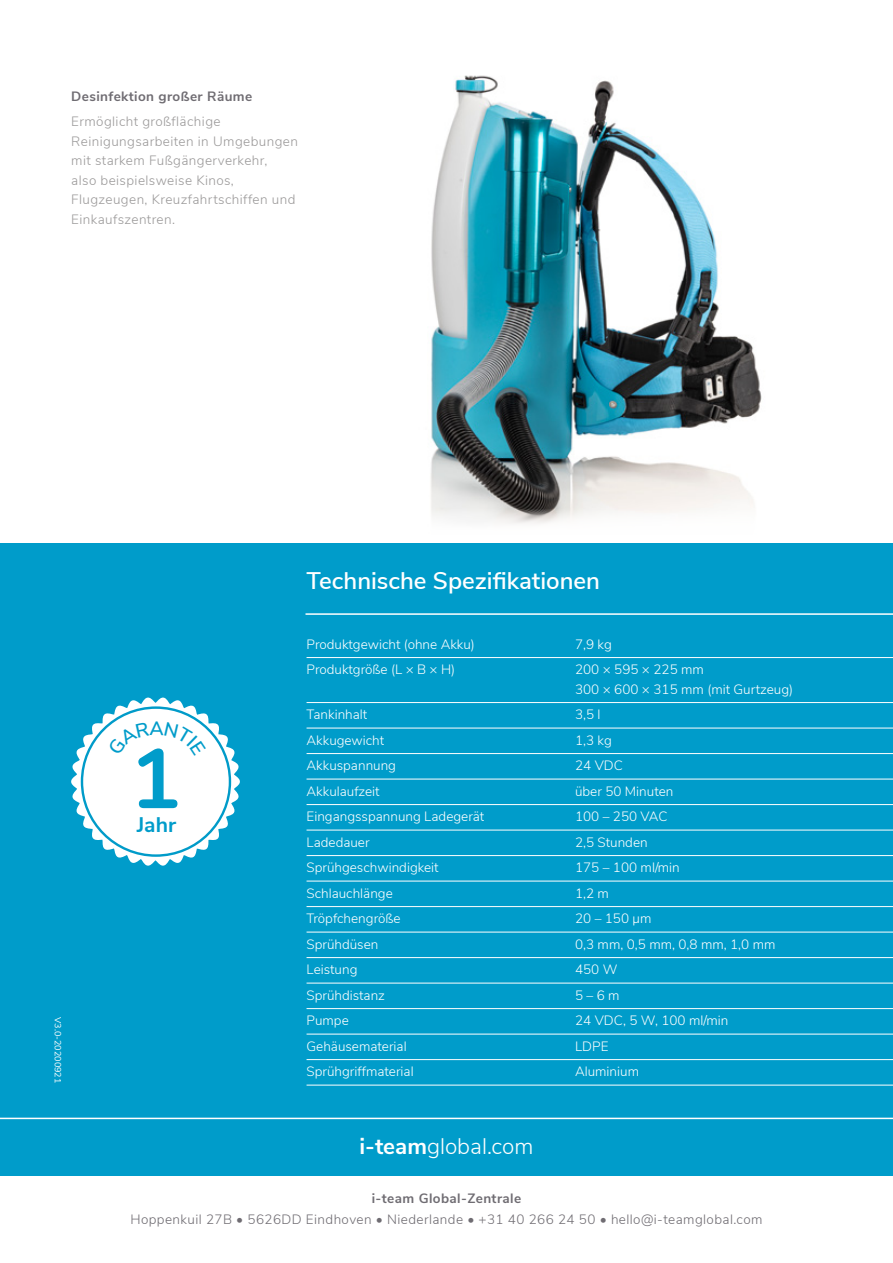
<style>
.page{position:relative;width:893px;height:1263px;background:#fff}
.page>*{position:absolute;margin:0;border:0;box-sizing:border-box;transform-origin:0 0}
.t1{font:700 84px "Nunito";color:#019cca}
.t2{font:600 24px "Nunito Sans";color:#fff}
.t3{font:300 22.5px "Nunito Sans";color:#fff}
.t4{font:700 21.15px "Nunito Sans";color:#019cca}
.t5{font:300 13.5px/19.5px "Nunito Sans";color:#fff}
.t6{font:300 13.5px/19.5px "Nunito Sans";letter-spacing:.03em;color:#9b9999}
.t7{font:300 13.5px "Nunito Sans";letter-spacing:.03em;color:#6f6c72}
.t8{font:700 13.5px "Nunito Sans";letter-spacing:.03em;color:#6f6c72}
.t9{font:9px "Nunito Sans";color:#fff}
.s1{font-weight:700}
</style>
<div class="page">
<div style="left:0;top:543px;width:893px;height:632px;background:#009cca"></div>
<hr style="left:305px;top:613px;width:588px;height:2px;background:#fff">
<hr style="left:307px;top:657px;width:586px;height:1px;background:#fff">
<hr style="left:307px;top:702px;width:586px;height:1px;background:#fff">
<hr style="left:307px;top:728px;width:586px;height:1px;background:#fff">
<hr style="left:307px;top:753px;width:586px;height:1px;background:#fff">
<hr style="left:307px;top:779px;width:586px;height:1px;background:#fff">
<hr style="left:307px;top:804px;width:586px;height:1px;background:#fff">
<hr style="left:307px;top:830px;width:586px;height:1px;background:#fff">
<hr style="left:307px;top:855px;width:586px;height:1px;background:#fff">
<hr style="left:307px;top:881px;width:586px;height:1px;background:#fff">
<hr style="left:307px;top:906px;width:586px;height:1px;background:#fff">
<hr style="left:307px;top:932px;width:586px;height:1px;background:#fff">
<hr style="left:307px;top:957px;width:586px;height:1px;background:#fff">
<hr style="left:307px;top:983px;width:586px;height:1px;background:#fff">
<hr style="left:307px;top:1008px;width:586px;height:1px;background:#fff">
<hr style="left:307px;top:1034px;width:586px;height:1px;background:#fff">
<hr style="left:307px;top:1059px;width:586px;height:1px;background:#fff">
<hr style="left:307px;top:1085px;width:586px;height:1px;background:#fff">
<hr style="left:0;top:1118px;width:893px;height:1px;background:#fff">
<img style="left:430px;top:75px;width:332px;height:449px">
<svg style="left:71px;top:697px;width:169px;height:169px"></svg>
<p class="t8" style="left:71px;top:86px;width:183px">Desinfektion großer Räume</p>
<p class="t6" style="left:71px;top:111px;width:228px">Ermöglicht großflächige<br>Reinigungsarbeiten in Umgebungen mit starkem Fußgängerverkehr,<br>also beispielsweise Kinos,<br>Flugzeugen, Kreuzfahrtschiffen und<br>Einkaufszentren.</p>
<p class="t9" style="left:64px;top:1017px;width:68px;rotate:90deg">V3.0-20200921</p>
<h1 class="t1" style="left:130px;top:717px;width:52px">1</h1>
<h3 class="t4" style="left:137px;top:809px;width:41px">Jahr</h3>
<h2 class="t2" style="left:307px;top:563px;width:295px">Technische Spezifikationen</h2>
<p class="t5" style="left:307px;top:633px;width:170px">Produktgewicht (ohne Akku)</p>
<p class="t5" style="left:575px;top:633px;width:38px">7,9 kg</p>
<p class="t5" style="left:307px;top:659px;width:150px">Produktgröße (L × B × H)</p>
<p class="t5" style="left:575px;top:659px;width:220px">200 × 595 × 225 mm<br>300 × 600 × 315 mm (mit Gurtzeug)</p>
<p class="t5" style="left:307px;top:704px;width:62px">Tankinhalt</p>
<p class="t5" style="left:575px;top:704px;width:27px">3,5 l</p>
<p class="t5" style="left:307px;top:729px;width:79px">Akkugewicht</p>
<p class="t5" style="left:575px;top:729px;width:38px">1,3 kg</p>
<p class="t5" style="left:307px;top:755px;width:91px">Akkuspannung</p>
<p class="t5" style="left:575px;top:755px;width:49px">24 VDC</p>
<p class="t5" style="left:307px;top:780px;width:75px">Akkulaufzeit</p>
<p class="t5" style="left:575px;top:780px;width:100px">über 50 Minuten</p>
<p class="t5" style="left:307px;top:806px;width:179px">Eingangsspannung Ladegerät</p>
<p class="t5" style="left:575px;top:806px;width:94px">100 – 250 VAC</p>
<p class="t5" style="left:307px;top:831px;width:65px">Ladedauer</p>
<p class="t5" style="left:575px;top:831px;width:74px">2,5 Stunden</p>
<p class="t5" style="left:307px;top:857px;width:134px">Sprühgeschwindigkeit</p>
<p class="t5" style="left:575px;top:857px;width:106px">175 – 100 ml/min</p>
<p class="t5" style="left:307px;top:882px;width:88px">Schlauchlänge</p>
<p class="t5" style="left:575px;top:882px;width:35px">1,2 m</p>
<p class="t5" style="left:307px;top:908px;width:96px">Tröpfchengröße</p>
<p class="t5" style="left:575px;top:908px;width:78px">20 – 150 μm</p>
<p class="t5" style="left:307px;top:933px;width:73px">Sprühdüsen</p>
<p class="t5" style="left:575px;top:933px;width:202px">0,3 mm, 0,5 mm, 0,8 mm, 1,0 mm</p>
<p class="t5" style="left:307px;top:959px;width:52px">Leistung</p>
<p class="t5" style="left:575px;top:959px;width:44px">450 W</p>
<p class="t5" style="left:307px;top:984px;width:80px">Sprühdistanz</p>
<p class="t5" style="left:575px;top:984px;width:46px">5 – 6 m</p>
<p class="t5" style="left:307px;top:1010px;width:44px">Pumpe</p>
<p class="t5" style="left:575px;top:1010px;width:155px">24 VDC, 5 W, 100 ml/min</p>
<p class="t5" style="left:307px;top:1035px;width:102px">Gehäusematerial</p>
<p class="t5" style="left:575px;top:1035px;width:35px">LDPE</p>
<p class="t5" style="left:307px;top:1061px;width:109px">Sprühgriffmaterial</p>
<p class="t5" style="left:575px;top:1061px;width:65px">Aluminium</p>
<h3 class="t3" style="left:359px;top:1129px;width:175px"><span class="s1">i-team</span>global.com</h3>
<p class="t8" style="left:372px;top:1189px;width:151px">i-team Global-Zentrale</p>
<p class="t7" style="left:130px;top:1210px;width:633px">Hoppenkuil 27B • 5626DD Eindhoven • Niederlande • +31 40 266 24 50 • hello@i-teamglobal.com</p>
</div>
